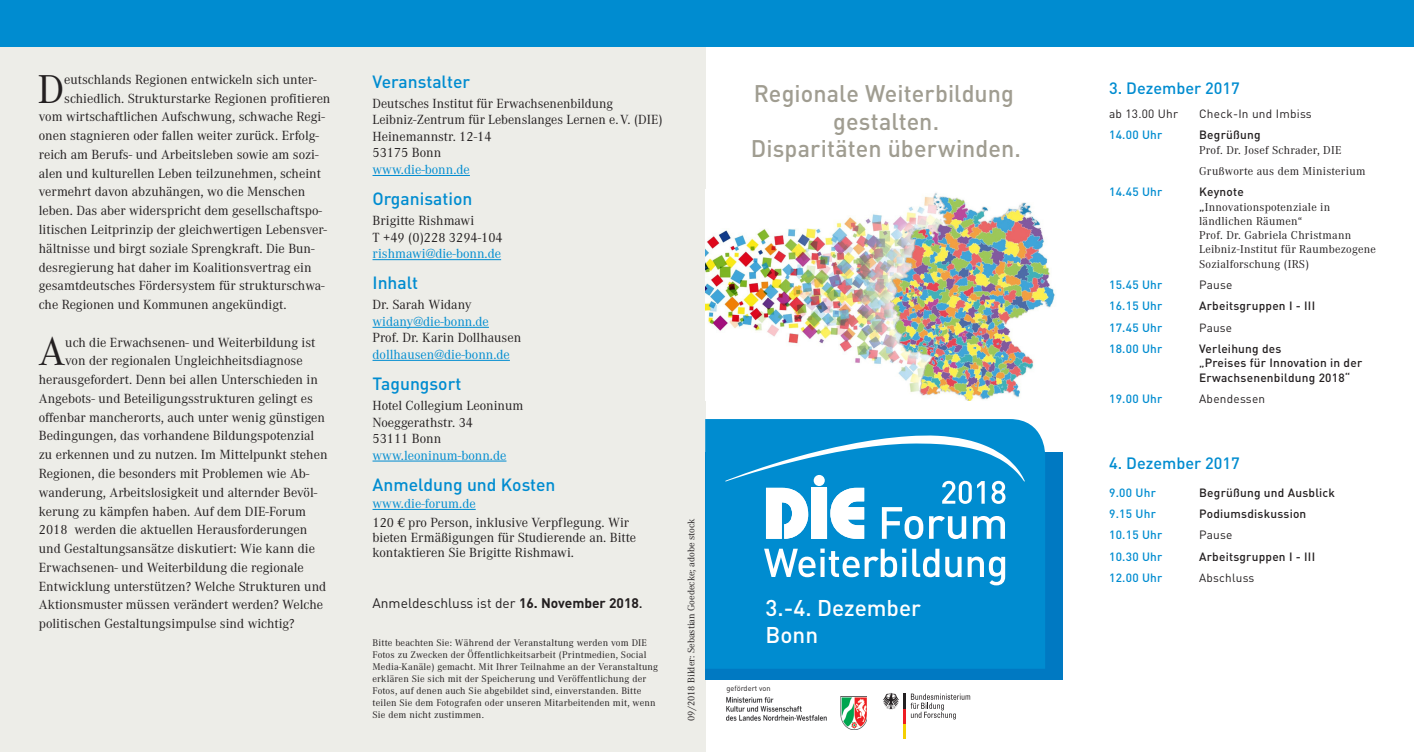
<style>
.page{position:relative;width:1414px;height:752px;background:#fff}
.page>*{position:absolute;margin:0;border:0;box-sizing:border-box;transform-origin:0 0}
.t1{font:41.75px "Corporate A";color:#231f20}
.t2{font:500 23.75px/27.5px "DIN Pro";letter-spacing:.005em;color:#a09d91;text-align:center}
.t3{font:500 22.5px/27px "DIN Pro";color:#fff}
.t4{font:500 17.5px "DIN Pro";color:#008cd0}
.t5{font:500 16.25px "DIN Pro";color:#008cd0}
.t6{font:13.75px/16.5px "Corporate A";color:#231f20}
.t7{font:13.75px "Corporate A";color:#008cd0}
.t8{font:13.75px "DIN Pro";color:#231f20}
.t9{font:13.62px "Corporate A";color:#008cd0}
.t10{font:11.88px/14.2px "Corporate A";letter-spacing:.02em;color:#231f20}
.t11{font:500 11.88px/14.2px "DIN Pro";letter-spacing:.02em;color:#231f20}
.t12{font:500 11.88px "DIN Pro";letter-spacing:.02em;color:#008cd0}
.t13{font:11.88px "DIN Pro";letter-spacing:.02em;color:#231f20}
.t14{font:11.75px "DIN Pro";letter-spacing:.02em;color:#231f20}
.t15{font:10px/12px "Corporate A";letter-spacing:.02em;color:#231f20}
.t16{font:10px "Corporate A";color:#231f20}
.t17{font:7.5px "DIN Pro";color:#231f20}
.s1{font-family:"DIN Pro";font-weight:500}
.s2{font-weight:700}
.s3{font-weight:500}
</style>
<div class="page">
<div style="left:0;top:20px;width:705px;height:731px;background:#edede8"></div>
<div style="left:0;top:0;width:1414px;height:46px;background:#008cd0"></div>
<div style="left:705px;top:452px;width:358px;height:227px;background:#0079c2"></div>
<div style="left:705px;top:419px;width:340px;height:249px;background:#008cd0"></div>
<svg style="left:764px;top:548px;width:142px;height:29px;background:#5cb5e0"></svg>
<svg style="left:912px;top:548px;width:27px;height:29px"></svg>
<svg style="left:945px;top:556px;width:16px;height:21px"></svg>
<svg style="left:967px;top:556px;width:38px;height:29px"></svg>
<svg style="left:725px;top:435px;width:300px;height:104px;background:#3ca7db"></svg>
<img style="left:726px;top:696px;width:140px;height:33px">
<svg style="left:910px;top:693px;width:60px;height:26px"></svg>
<hr style="left:903px;top:723px;width:3px;height:15px;background:#f4cf02">
<hr style="left:903px;top:708px;width:3px;height:15px;background:#ee1d23">
<hr style="left:903px;top:693px;width:3px;height:15px;background:#231f20">
<svg style="left:883px;top:693px;width:16px;height:16px"></svg>
<hr style="left:372px;top:175px;width:98px;height:1px;background:#008cd0">
<hr style="left:372px;top:259px;width:129px;height:1px;background:#008cd0">
<hr style="left:372px;top:327px;width:117px;height:1px;background:#008cd0">
<hr style="left:372px;top:360px;width:138px;height:1px;background:#008cd0">
<hr style="left:372px;top:460px;width:134px;height:1px;background:#008cd0">
<hr style="left:372px;top:509px;width:104px;height:1px;background:#008cd0">
<img style="left:705px;top:193px;width:350px;height:207px">
<p class="t6" style="left:64px;top:70px;width:254px">eutschlands Regionen entwickeln sich unter-</p>
<p class="t6" style="left:64px;top:89px;width:268px">schiedlich. Strukturstarke Regionen profitieren</p>
<p class="t6" style="left:39px;top:108px;width:288px">vom wirtschaftlichen Aufschwung, schwache Regi-</p>
<p class="t6" style="left:39px;top:127px;width:282px">onen stagnieren oder fallen weiter zurück. Erfolg-</p>
<p class="t6" style="left:39px;top:145px;width:281px">reich am Berufs- und Arbeitsleben sowie am sozi-</p>
<p class="t6" style="left:39px;top:164px;width:284px">alen und kulturellen Leben teilzunehmen, scheint</p>
<p class="t6" style="left:39px;top:183px;width:268px">vermehrt davon abzuhängen, wo die Menschen</p>
<p class="t6" style="left:39px;top:202px;width:285px">leben. Das aber widerspricht dem gesellschaftspo-</p>
<p class="t6" style="left:39px;top:220px;width:290px">litischen Leitprinzip der gleichwertigen Lebensver-</p>
<p class="t6" style="left:39px;top:239px;width:277px">hältnisse und birgt soziale Sprengkraft. Die Bun-</p>
<p class="t6" style="left:39px;top:258px;width:274px">desregierung hat daher im Koalitionsvertrag ein</p>
<p class="t6" style="left:39px;top:277px;width:287px">gesamtdeutsches Fördersystem für strukturschwa-</p>
<p class="t6" style="left:39px;top:295px;width:249px">che Regionen und Kommunen angekündigt.</p>
<h1 class="t1" style="left:38px;top:323px;width:28px">A</h1>
<p class="t6" style="left:65px;top:333px;width:252px">uch die Erwachsenen- und Weiterbildung ist</p>
<h1 class="t1" style="left:38px;top:61px;width:28px">D</h1>
<p class="t5" style="left:1109px;top:77px;width:132px">3. Dezember 2017</p>
<p class="t4" style="left:372px;top:70px;width:99px">Veranstalter</p>
<p class="t6" style="left:372px;top:94px;width:291px">Deutsches Institut für Erwachsenenbildung<br>Leibniz-Zentrum für Lebenslanges Lernen e. V. (DIE)<br>Heinemannstr. 12-14<br>53175 Bonn</p>
<p class="t7" style="left:372px;top:160px;width:99px">www.die-bonn.de</p>
<p class="t4" style="left:372px;top:187px;width:101px">Organisation</p>
<p class="t6" style="left:372px;top:212px;width:132px">Brigitte Rishmawi<br>T +49 (0)228 3294-104</p>
<p class="t7" style="left:372px;top:244px;width:130px">rishmawi@die-bonn.de</p>
<p class="t4" style="left:372px;top:271px;width:47px">Inhalt</p>
<p class="t6" style="left:372px;top:296px;width:101px">Dr. Sarah Widany</p>
<p class="t7" style="left:372px;top:312px;width:118px">widany@die-bonn.de</p>
<p class="t6" style="left:372px;top:329px;width:150px">Prof. Dr. Karin Dollhausen</p>
<p class="t7" style="left:372px;top:345px;width:139px">dollhausen@die-bonn.de</p>
<p class="t4" style="left:372px;top:371px;width:90px">Tagungsort</p>
<p class="t6" style="left:372px;top:396px;width:152px">Hotel Collegium Leoninum<br>Noeggerathstr. 34<br>53111 Bonn</p>
<p class="t7" style="left:372px;top:445px;width:135px">www.leoninum-bonn.de</p>
<p class="t4" style="left:372px;top:472px;width:184px">Anmeldung und Kosten</p>
<p class="t9" style="left:372px;top:494px;width:105px">www.die-forum.de</p>
<p class="t6" style="left:372px;top:513px;width:265px;line-height:15px">120 € pro Person, inklusive Verpflegung. Wir bieten Ermäßigungen für Studierende an. Bitte kontaktieren Sie Brigitte Rishmawi.</p>
<h2 class="t2" style="left:751px;top:79px;width:272px">Regionale Weiterbildung gestalten.<br>Disparitäten überwinden.</h2>
<p class="t13" style="left:1109px;top:105px;width:71px">ab 13.00 Uhr</p>
<p class="t13" style="left:1199px;top:105px;width:114px">Check-In und Imbiss</p>
<p class="t12" style="left:1109px;top:127px;width:55px">14.00 Uhr</p>
<p class="t11" style="left:1199px;top:127px;width:63px">Begrüßung</p>
<p class="t10" style="left:1199px;top:138px;width:168px;line-height:21.4px">Prof. Dr. Josef Schrader, DIE<br>Grußworte aus dem Ministerium</p>
<p class="t12" style="left:1109px;top:184px;width:55px">14.45 Uhr</p>
<p class="t11" style="left:1199px;top:184px;width:46px">Keynote</p>
<p class="t10" style="left:1199px;top:199px;width:178px"><span class="s1">„</span>Innovationspotenziale in ländlichen Räumen“<br>Prof. Dr. Gabriela Christmann<br>Leibniz-Institut für Raumbezogene<br>Sozialforschung (IRS)</p>
<p class="t12" style="left:1109px;top:276px;width:55px">15.45 Uhr</p>
<p class="t13" style="left:1199px;top:276px;width:35px">Pause</p>
<p class="t12" style="left:1109px;top:298px;width:55px">16.15 Uhr</p>
<p class="t11" style="left:1199px;top:298px;width:118px">Arbeitsgruppen I - III</p>
<p class="t12" style="left:1109px;top:319px;width:55px">17.45 Uhr</p>
<p class="t14" style="left:1199px;top:319px;width:35px">Pause</p>
<p class="t12" style="left:1109px;top:340px;width:55px">18.00 Uhr</p>
<p class="t11" style="left:1199px;top:341px;width:165px">Verleihung des<br>„Preises für Innovation in der<br>Erwachsenenbildung 2018“</p>
<p class="t12" style="left:1109px;top:390px;width:55px">19.00 Uhr</p>
<p class="t13" style="left:1199px;top:390px;width:68px">Abendessen</p>
<p class="t6" style="left:65px;top:352px;width:239px">von der regionalen Ungleichheitsdiagnose</p>
<p class="t6" style="left:39px;top:370px;width:281px">herausgefordert. Denn bei allen Unterschieden in</p>
<p class="t6" style="left:39px;top:389px;width:276px">Angebots- und Beteiligungsstrukturen gelingt es</p>
<p class="t6" style="left:39px;top:408px;width:288px">offenbar mancherorts, auch unter wenig günstigen</p>
<p class="t6" style="left:39px;top:427px;width:277px">Bedingungen, das vorhandene Bildungspotenzial</p>
<p class="t6" style="left:39px;top:445px;width:290px">zu erkennen und zu nutzen. Im Mittelpunkt stehen</p>
<p class="t6" style="left:39px;top:464px;width:272px">Regionen, die besonders mit Problemen wie Ab-</p>
<p class="t6" style="left:39px;top:483px;width:280px">wanderung, Arbeitslosigkeit und alternder Bevöl-</p>
<p class="t6" style="left:39px;top:502px;width:269px">kerung zu kämpfen haben. Auf dem DIE-Forum</p>
<p class="t6" style="left:39px;top:520px;width:270px">2018 werden die aktuellen Herausforderungen</p>
<p class="t6" style="left:39px;top:539px;width:278px">und Gestaltungsansätze diskutiert: Wie kann die</p>
<p class="t6" style="left:39px;top:558px;width:266px">Erwachsenen- und Weiterbildung die regionale</p>
<p class="t6" style="left:39px;top:577px;width:289px">Entwicklung unterstützen? Welche Strukturen und</p>
<p class="t6" style="left:39px;top:595px;width:286px">Aktionsmuster müssen verändert werden? Welche</p>
<p class="t6" style="left:39px;top:614px;width:257px">politischen Gestaltungsimpulse sind wichtig?</p>
<p class="t5" style="left:1109px;top:452px;width:132px">4. Dezember 2017</p>
<p class="t12" style="left:1109px;top:484px;width:48px">9.00 Uhr</p>
<p class="t11" style="left:1199px;top:484px;width:137px">Begrüßung und Ausblick</p>
<p class="t12" style="left:1109px;top:505px;width:48px">9.15 Uhr</p>
<p class="t11" style="left:1199px;top:505px;width:109px">Podiumsdiskussion</p>
<p class="t12" style="left:1109px;top:526px;width:55px">10.15 Uhr</p>
<p class="t13" style="left:1199px;top:526px;width:35px">Pause</p>
<p class="t12" style="left:1109px;top:548px;width:55px">10.30 Uhr</p>
<p class="t11" style="left:1199px;top:548px;width:118px">Arbeitsgruppen I - III</p>
<p class="t12" style="left:1109px;top:569px;width:55px">12.00 Uhr</p>
<p class="t14" style="left:1199px;top:569px;width:57px">Abschluss</p>
<p class="t16" style="left:684px;top:720px;width:203px;rotate:-90deg">09/2018 Bilder: Sebastian Goedecke; adobe stock</p>
<p class="t8" style="left:372px;top:593px;width:272px">Anmeldeschluss ist der <span class="s2">16. November 2018</span><span class="s3">.</span></p>
<h3 class="t3" style="left:765px;top:593px;width:157px">3.-4. Dezember<br>Bonn</h3>
<p class="t15" style="left:372px;top:636px;width:287px">Bitte beachten Sie: Während der Veranstaltung werden vom DIE Fotos zu Zwecken der Öffentlichkeitsarbeit (Printmedien, Social Media-Kanäle) gemacht. Mit Ihrer Teilnahme an der Veranstaltung erklären Sie sich mit der Speicherung und Veröffentlichung der Fotos, auf denen auch Sie abgebildet sind, einverstanden. Bitte teilen Sie dem Fotografen oder unseren Mitarbeitenden mit, wenn Sie dem nicht zustimmen.</p>
<p class="t17" style="left:726px;top:683px;width:46px">gefördert von</p>
</div>
